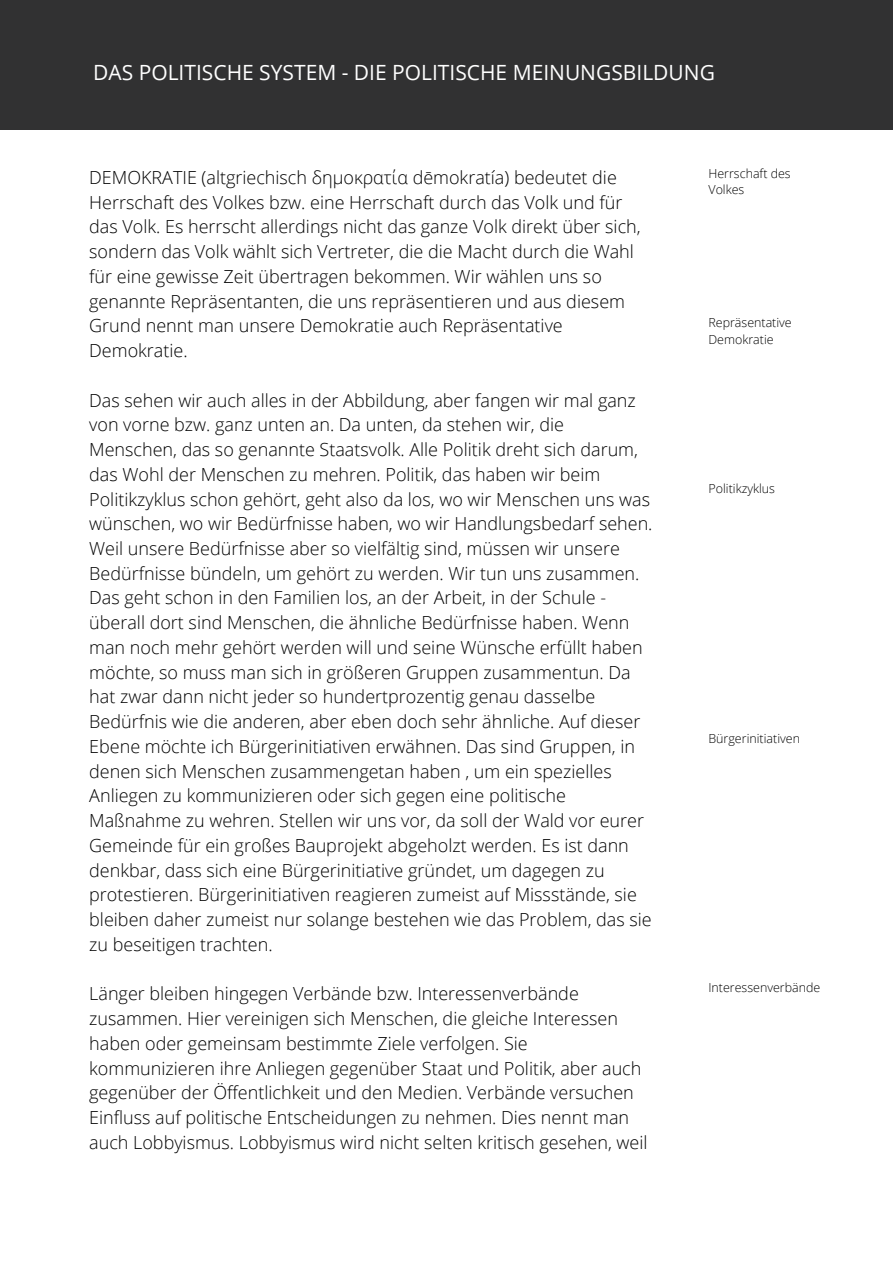
<style>
.page{position:relative;width:893px;height:1264px;background:#fff}
.page>*{position:absolute;margin:0;border:0;box-sizing:border-box;transform-origin:0 0}
.t1{font:21px "Open Sans";color:#fff}
.t2{font:300 18px/24.8px "Open Sans";color:#000}
.t3{font:300 12.45px/16.6px "Open Sans";color:#000}
</style>
<div class="page">
<div style="left:0;top:0;width:892px;height:130px;background:#313132"></div>
<p class="t1" style="left:93px;top:57px;width:623px">DAS POLITISCHE SYSTEM - DIE POLITISCHE MEINUNGSBILDUNG</p>
<p class="t2" style="left:89px;top:164px;width:553px">DEMOKRATIE (altgriechisch δημοκρατία dēmokratía) bedeutet die Herrschaft des Volkes bzw. eine Herrschaft durch das Volk und für das Volk. Es herrscht allerdings nicht das ganze Volk direkt über sich, sondern das Volk wählt sich Vertreter, die die Macht durch die Wahl für eine gewisse Zeit übertragen bekommen. Wir wählen uns so genannte Repräsentanten, die uns repräsentieren und aus diesem Grund nennt man unsere Demokratie auch Repräsentative Demokratie.</p>
<p class="t2" style="left:89px;top:387px;width:564px">Das sehen wir auch alles in der Abbildung, aber fangen wir mal ganz von vorne bzw. ganz unten an. Da unten, da stehen wir, die Menschen, das so genannte Staatsvolk. Alle Politik dreht sich darum, das Wohl der Menschen zu mehren. Politik, das haben wir beim Politikzyklus schon gehört, geht also da los, wo wir Menschen uns was wünschen, wo wir Bedürfnisse haben, wo wir Handlungsbedarf sehen.<br>Weil unsere Bedürfnisse aber so vielfältig sind, müssen wir unsere Bedürfnisse bündeln, um gehört zu werden. Wir tun uns zusammen.<br>Das geht schon in den Familien los, an der Arbeit, in der Schule - überall dort sind Menschen, die ähnliche Bedürfnisse haben. Wenn man noch mehr gehört werden will und seine Wünsche erfüllt haben möchte, so muss man sich in größeren Gruppen zusammentun. Da hat zwar dann nicht jeder so hundertprozentig genau dasselbe Bedürfnis wie die anderen, aber eben doch sehr ähnliche. Auf dieser Ebene möchte ich Bürgerinitiativen erwähnen. Das sind Gruppen, in denen sich Menschen zusammengetan haben , um ein spezielles Anliegen zu kommunizieren oder sich gegen eine politische Maßnahme zu wehren. Stellen wir uns vor, da soll der Wald vor eurer Gemeinde für ein großes Bauprojekt abgeholzt werden. Es ist dann denkbar, dass sich eine Bürgerinitiative gründet, um dagegen zu protestieren. Bürgerinitiativen reagieren zumeist auf Missstände, sie bleiben daher zumeist nur solange bestehen wie das Problem, das sie zu beseitigen trachten.</p>
<p class="t2" style="left:89px;top:980px;width:559px">Länger bleiben hingegen Verbände bzw. Interessenverbände zusammen. Hier vereinigen sich Menschen, die gleiche Interessen haben oder gemeinsam bestimmte Ziele verfolgen. Sie kommunizieren ihre Anliegen gegenüber Staat und Politik, aber auch gegenüber der Öffentlichkeit und den Medien. Verbände versuchen Einfluss auf politische Entscheidungen zu nehmen. Dies nennt man auch Lobbyismus. Lobbyismus wird nicht selten kritisch gesehen, weil</p>
<p class="t3" style="left:708px;top:165px;width:84px">Herrschaft des<br>Volkes</p>
<p class="t3" style="left:708px;top:314px;width:85px">Repräsentative<br>Demokratie</p>
<p class="t3" style="left:708px;top:480px;width:68px">Politikzyklus</p>
<p class="t3" style="left:708px;top:729px;width:93px">Bürgerinitiativen</p>
<p class="t3" style="left:708px;top:978px;width:113px">Interessenverbände</p>
</div>
